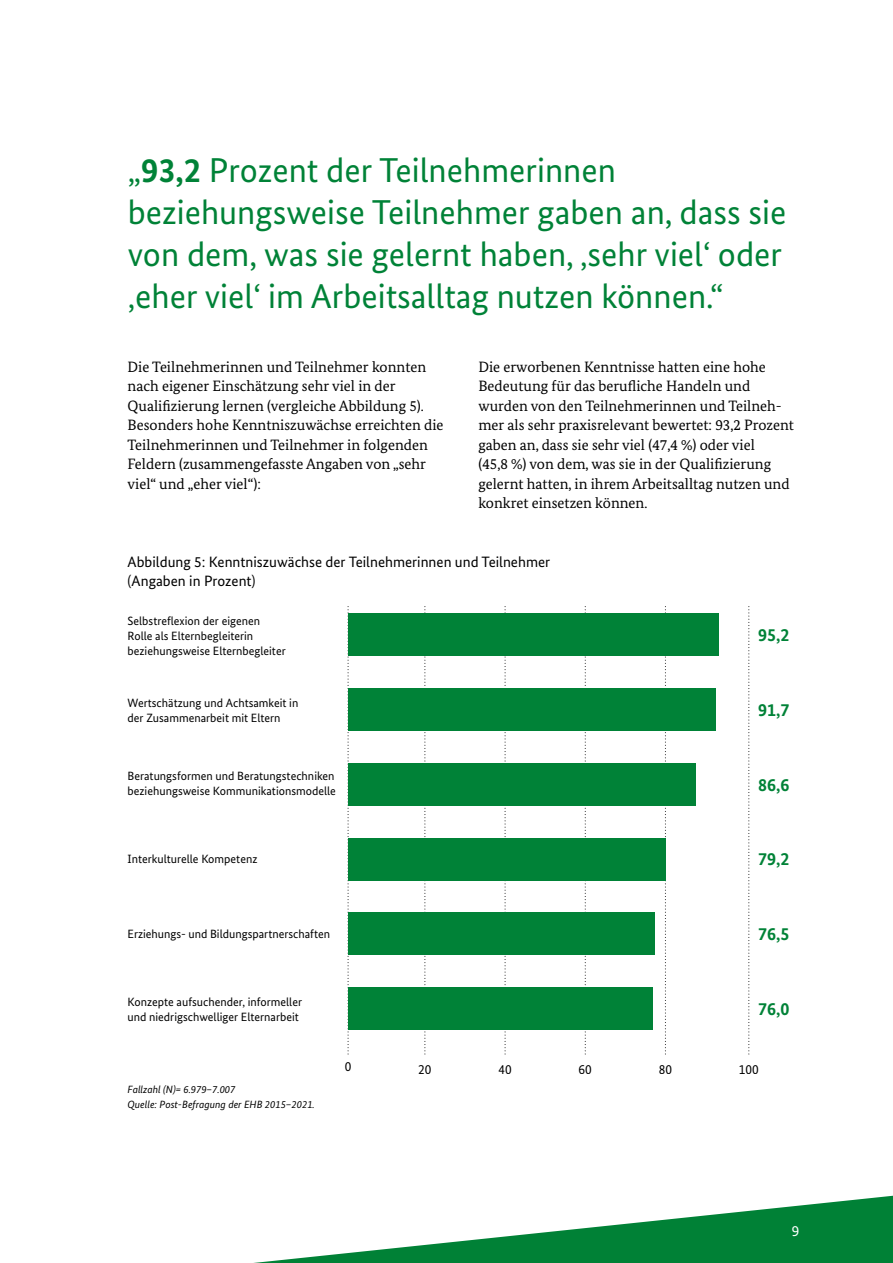
<style>
.page{position:relative;width:893px;height:1263px;background:#fff}
.page>*{position:absolute;margin:0;border:0;box-sizing:border-box;transform-origin:0 0}
.t1{font:34.5px/42px "Bundes Sans";color:#008237}
.t2{font:700 18px "Bundes Sans";color:#008237}
.D-Inhalt_IS_D-01_1-P-FT{font:15px/19.5px "Bundes Serif";color:#000}
.t3{font:15px/19.5px "Bundes Sans";color:#000}
.t4{font:15px "Bundes Sans";color:#fff}
.t5{font:13.5px "Bundes Sans";color:#000}
.t6{font:12px/15px "Bundes Sans";color:#000}
.F-Tabelle_Abbildung_F-05_1-P-Quelle_ABB{font:italic 10.5px/15px "Bundes Sans";color:#000}
.s1{font-weight:700}
</style>
<div class="page">
<svg style="left:254px;top:1195px;width:639px;height:68px"></svg>
<svg style="left:425px;top:606px;width:1px;height:448px"></svg>
<svg style="left:505px;top:606px;width:1px;height:448px"></svg>
<svg style="left:585px;top:606px;width:1px;height:448px"></svg>
<svg style="left:665px;top:606px;width:1px;height:448px"></svg>
<svg style="left:748px;top:606px;width:1px;height:448px"></svg>
<svg style="left:348px;top:606px;width:1px;height:448px"></svg>
<div style="left:348px;top:987px;width:305px;height:43px;background:#008237"></div>
<div style="left:348px;top:913px;width:307px;height:42px;background:#008237"></div>
<div style="left:348px;top:838px;width:317px;height:42px;background:#008237"></div>
<div style="left:348px;top:763px;width:347px;height:42px;background:#008237"></div>
<div style="left:348px;top:688px;width:368px;height:43px;background:#008237"></div>
<div style="left:348px;top:613px;width:371px;height:43px;background:#008237"></div>
<p class="t1" style="left:128px;top:149px;width:660px">„<span class="s1">93,2</span> Prozent der Teilnehmerinnen beziehungsweise Teilnehmer gaben an, dass sie von dem, was sie gelernt haben, ‚sehr viel‘ oder ‚eher viel‘ im Arbeitsalltag nutzen können.“</p>
<p class="D-Inhalt_IS_D-01_1-P-FT" style="left:128px;top:357px;width:317px">Die Teilnehmerinnen und Teilnehmer konnten nach eigener Einschätzung sehr viel in der Qualifizierung lernen (vergleiche Abbildung 5).<br>Besonders hohe Kenntniszuwächse erreichten die Teilnehmerinnen und Teilnehmer in folgenden Feldern (zusammengefasste Angaben von „sehr viel“ und „eher viel“):</p>
<p class="D-Inhalt_IS_D-01_1-P-FT" style="left:478px;top:357px;width:317px">Die erworbenen Kenntnisse hatten eine hohe Bedeutung für das berufliche Handeln und wurden von den Teilnehmerinnen und Teilneh&shy;mer als sehr praxisrelevant bewertet: 93,2 Prozent gaben an, dass sie sehr viel (47,4 %) oder viel<br>(45,8 %) von dem, was sie in der Qualifizierung gelernt hatten, in ihrem Arbeitsalltag nutzen und konkret einsetzen können.</p>
<p class="t3" style="left:128px;top:552px;width:424px">Abbildung 5: Kenntniszuwächse der Teilnehmerinnen und Teilnehmer (Angaben in Prozent)</p>
<p class="t6" style="left:128px;top:613px;width:160px">Selbstreflexion der eigenen<br>Rolle als Elternbegleiterin beziehungsweise Elternbegleiter</p>
<p class="t6" style="left:128px;top:695px;width:172px">Wertschätzung und Achtsamkeit in der Zusammenarbeit mit Eltern</p>
<p class="t6" style="left:128px;top:768px;width:210px">Beratungsformen und Beratungstechniken beziehungsweise Kommunikationsmodelle</p>
<p class="t6" style="left:128px;top:852px;width:131px">Interkulturelle Kompetenz</p>
<p class="t6" style="left:128px;top:926px;width:204px">Erziehungs- und Bildungspartnerschaften</p>
<p class="t6" style="left:128px;top:994px;width:176px">Konzepte aufsuchender, informeller und niedrigschwelliger Elternarbeit</p>
<p class="t2" style="left:758px;top:624px;width:33px">95,2</p>
<p class="t2" style="left:758px;top:698px;width:33px">91,7</p>
<p class="t2" style="left:758px;top:773px;width:33px">86,6</p>
<p class="t2" style="left:758px;top:848px;width:33px">79,2</p>
<p class="t2" style="left:758px;top:923px;width:33px">76,5</p>
<p class="t2" style="left:758px;top:998px;width:33px">76,0</p>
<p class="F-Tabelle_Abbildung_F-05_1-P-Quelle_ABB" style="left:128px;top:1082px;width:189px">Fallzahl (N)= 6.979–7.007<br>Quelle: Post-Befragung der EHB 2015–2021.</p>
<p class="t5" style="left:345px;top:1058px;width:8px">0</p>
<p class="t5" style="left:418px;top:1061px;width:15px">20</p>
<p class="t5" style="left:498px;top:1061px;width:15px">40</p>
<p class="t5" style="left:579px;top:1061px;width:15px">60</p>
<p class="t5" style="left:659px;top:1061px;width:15px">80</p>
<p class="t5" style="left:739px;top:1061px;width:21px">100</p>
<p class="t4" style="left:792px;top:1222px;width:9px">9</p>
</div>
